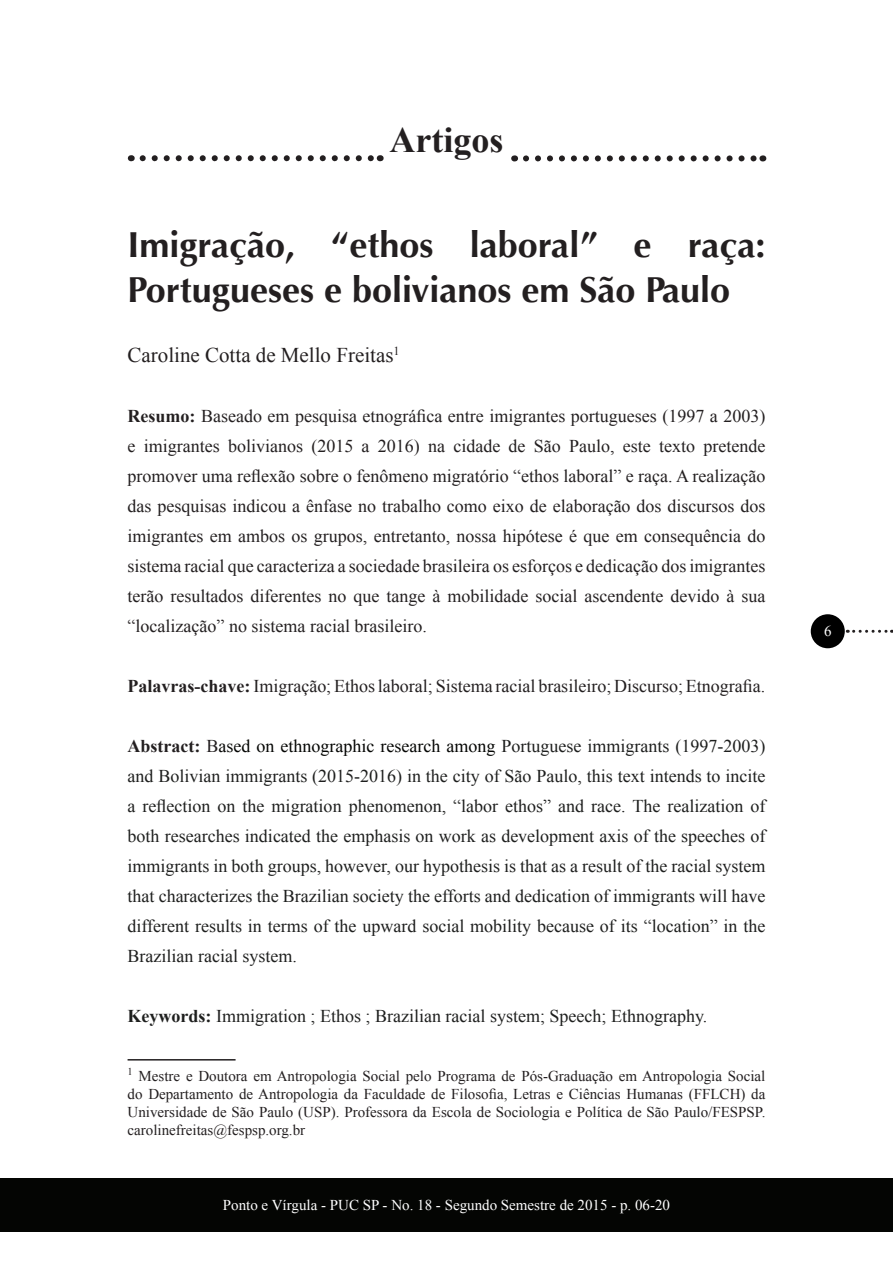
<style>
.page{position:relative;width:893px;height:1263px;background:#fff}
.page>*{position:absolute;margin:0;border:0;box-sizing:border-box;transform-origin:0 0}
.t1{font:700 36px/45px "Optima";color:#231f20}
.t2{font:700 36px "Times New Roman";color:#231f20}
.t3{font:21px "Times New Roman";color:#231f20}
.t4{font:18px/30px "Times New Roman";color:#231f20;text-align:justify}
.t5{font:18px/30px "Times New Roman";color:#1e1f1e;text-align:justify}
.t6{font:15px/18px "Times New Roman";color:#231f20;text-align:justify}
.t7{font:15px "Times New Roman";color:#fff}
.s1{font-weight:700}
.s2{font-weight:700;color:#231f20}
.s3{color:#231f20}
.s4{color:#040503}
</style>
<div class="page">
<div style="left:0;top:1178px;width:893px;height:54px;background:#040503"></div>
<div style="left:811px;top:614px;width:34px;height:34px;background:#000;border-radius:50%"></div>
<svg style="left:854px;top:630px;width:38px;height:3px"></svg>
<svg style="left:143px;top:155px;width:231px;height:6px"></svg>
<svg style="left:526px;top:155px;width:230px;height:6px"></svg>
<hr style="left:128px;top:1059px;width:108px;height:1px;background:#231f20">
<h1 class="t2" style="left:389px;top:115px;width:115px">Artigos</h1>
<h1 class="t1" style="left:128px;top:222px;width:639px">Imigração, “ethos laboral” e raça:<br>Portugueses e bolivianos em São Paulo</h1>
<p class="t3" style="left:128px;top:341px;width:274px">Caroline Cotta de Mello Freitas<sup>1</sup></p>
<p class="t4" style="left:128px;top:400px;width:639px"><span class="s1">Resumo:</span> Baseado em pesquisa etnográfica entre imigrantes portugueses (1997 a 2003) e imigrantes bolivianos (2015 a 2016) na cidade de São Paulo, este texto pretende promover uma reflexão sobre o fenômeno migratório “ethos laboral” e raça. A realização das pesquisas indicou a ênfase no trabalho como eixo de elaboração dos discursos dos imigrantes em ambos os grupos, entretanto, nossa hipótese é que em consequência do sistema racial que caracteriza a sociedade brasileira os esforços e dedicação dos imigrantes terão resultados diferentes no que tange à mobilidade social ascendente devido à sua “localização” no sistema racial brasileiro.</p>
<p class="t4" style="left:128px;top:670px;width:639px"><span class="s1">Palavras-chave:</span> Imigração; Ethos laboral; Sistema racial brasileiro; Discurso; Etnografia.</p>
<p class="t5" style="left:128px;top:730px;width:639px"><span class="s2">Abstract:</span> <span class="s3">B</span><span class="s4">ased on ethnographic research among</span> Portuguese immigrants (1997-2003) and Bolivian immigrants (2015-2016) in the city of São Paulo, this text intends to incite a reflection on the migration phenomenon, “labor ethos” and race. The realization of both researches indicated the emphasis on work as development axis of the speeches of immigrants in both groups, however, our hypothesis is that as a result of the racial system that characterizes the Brazilian society the efforts and dedication of immigrants will have different results in terms of the upward social mobility because of its “location” in the Brazilian racial system.</p>
<p class="t5" style="left:128px;top:1001px;width:581px"><span class="s1">Keywords:</span> Immigration ; Ethos ; Brazilian racial system; Speech; Ethnography.</p>
<p class="t6" style="left:128px;top:1067px;width:639px"><sup>1</sup> Mestre e Doutora em Antropologia Social pelo Programa de Pós-Graduação em Antropologia Social do Departamento de Antropologia da Faculdade de Filosofia, Letras e Ciências Humanas (FFLCH) da Universidade de São Paulo (USP). Professora da Escola de Sociologia e Política de São Paulo/FESPSP. carolinefreitas@fespsp.org.br</p>
<p class="t7" style="left:223px;top:1195px;width:449px">Ponto e Vírgula - PUC SP - No. 18 - Segundo Semestre de 2015 - p. 06-20</p>
<p class="t7" style="left:824px;top:621px;width:9px">6</p>
</div>
